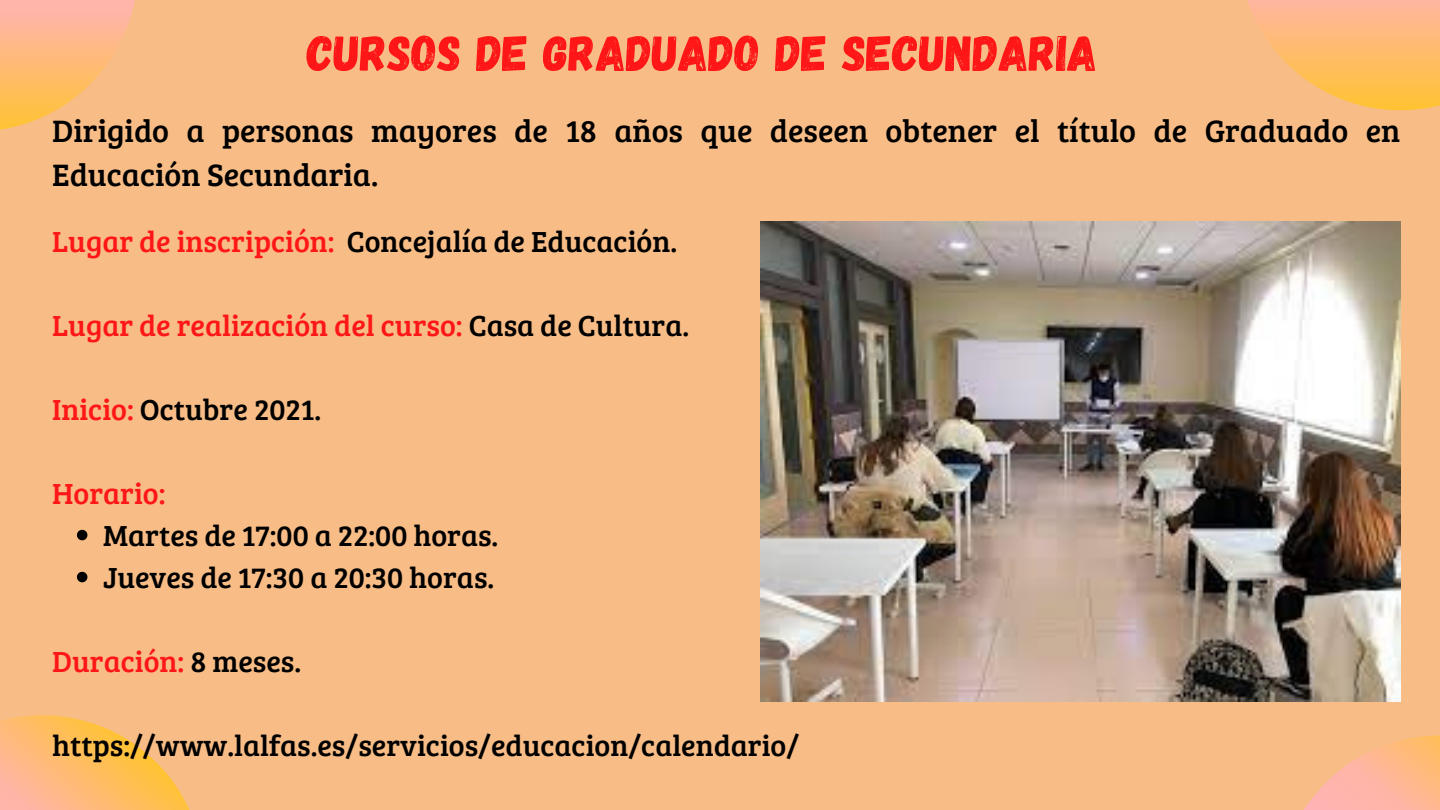
<style>
.page{position:relative;width:1440px;height:810px;background:#f8bd86}
.page>*{position:absolute;margin:0;border:0;box-sizing:border-box;transform-origin:0 0}
.t1{font:50.1px "Gagalin";color:#ff1616}
.t2{font:32px/44.2px "Bree Serif";color:#000}
.t3{font:30px "Bree Serif";color:#000}
.t4{font:30px "Bree Serif";color:#ff1616}
.s1{color:#ff1616}
.s2{color:#000}
</style>
<div class="page">
<svg style="left:0;top:0;width:135px;height:130px"></svg>
<svg style="left:1247px;top:0;width:193px;height:110px"></svg>
<img style="left:760px;top:222px;width:641px;height:480px">
<svg style="left:0;top:715px;width:190px;height:95px"></svg>
<svg style="left:1212px;top:669px;width:228px;height:141px"></svg>
<svg style="left:77px;top:530px;width:10px;height:10px"></svg>
<svg style="left:77px;top:572px;width:10px;height:10px"></svg>
<p class="t1" style="left:307px;top:21px;width:792px">CURSOS DE GRADUADO DE SECUNDARIA</p>
<p class="t2" style="left:52px;top:107px;width:1350px">Dirigido a personas mayores de 18 años que deseen obtener el título de Graduado en<br>Educación Secundaria.</p>
<p class="t3" style="left:52px;top:219px;width:626px"><span class="s1">Lugar de inscripción:</span> Concejalía de Educación.</p>
<p class="t4" style="left:52px;top:303px;width:639px">Lugar de realización del curso: <span class="s2">Casa de Cultura.</span></p>
<p class="t3" style="left:52px;top:387px;width:271px"><span class="s1">Inicio:</span> Octubre 2021.</p>
<p class="t4" style="left:52px;top:471px;width:115px">Horario:</p>
<p class="t3" style="left:103px;top:513px;width:397px">Martes de 17:00 a 22:00 horas.</p>
<p class="t3" style="left:103px;top:555px;width:393px">Jueves de 17:30 a 20:30 horas.</p>
<p class="t4" style="left:52px;top:639px;width:251px">Duración: <span class="s2">8 meses.</span></p>
<p class="t3" style="left:52px;top:723px;width:749px">https://www.lalfas.es/servicios/educacion/calendario/</p>
</div>
